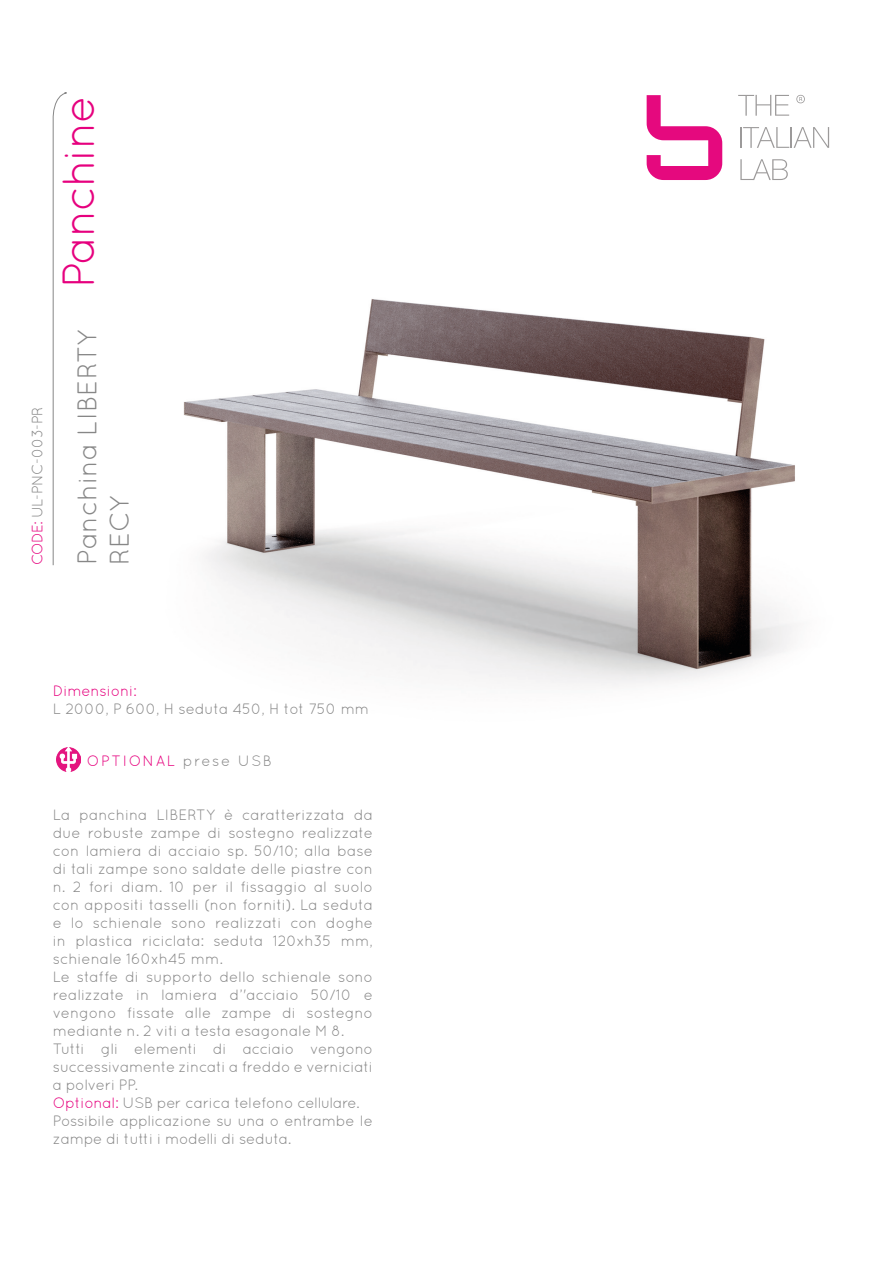
<style>
.page{position:relative;width:893px;height:1263px;background:#fff}
.page>*{position:absolute;margin:0;border:0;box-sizing:border-box;transform-origin:0 0}
.t1{font:45px "Quicksand";letter-spacing:-.03em;color:#e6007e}
.t2{font:27px/32.4px "Quicksand";color:#878787}
.t3{font:15px/18px "Quicksand";letter-spacing:-.02em;color:#878787;text-align:justify}
.t4{font:15px "Quicksand";letter-spacing:-.04em;color:#878787}
.t5{font:15px "Quicksand";letter-spacing:.085em;color:#e6007e}
.t6{font:15px "Quicksand";letter-spacing:-.01em;color:#e6007e}
.s1{color:#e6007e}
.s2{color:#878787}
</style>
<div class="page">
<img style="left:80px;top:299px;width:715px;height:465px">
<svg style="left:738px;top:95px;width:51px;height:21px"></svg>
<hr style="left:740px;top:127px;width:2px;height:21px;background:#9c9a9a">
<svg style="left:743px;top:127px;width:86px;height:21px"></svg>
<svg style="left:740px;top:159px;width:48px;height:21px"></svg>
<svg style="left:647px;top:95px;width:75px;height:85px"></svg>
<svg style="left:796px;top:95px;width:9px;height:8px"></svg>
<svg style="left:52px;top:92px;width:15px;height:474px"></svg>
<img style="left:56px;top:747px;width:24px;height:25px">
<p class="t4" style="left:29px;top:565px;width:160px;rotate:-90deg"><span class="s1">CODE:</span> UL-PNC-003-PR</p>
<p class="t1" style="left:53px;top:288px;width:194px;rotate:-90deg">Panchine</p>
<p class="t2" style="left:70px;top:565px;width:237px;rotate:-90deg">Panchina LIBERTY<br>RECY</p>
<p class="t6" style="left:53px;top:682px;width:86px">Dimensioni:</p>
<p class="t3" style="left:53px;top:699px;width:318px">L 2000, P 600, H seduta 450, H tot 750 mm</p>
<p class="t5" style="left:87px;top:752px;width:186px">OPTIONAL <span class="s2">prese USB</span></p>
<p class="t3" style="left:53px;top:806px;width:322px">La panchina LIBERTY è caratterizzata da due robuste zampe di sostegno realizzate con lamiera di acciaio sp. 50/10; alla base di tali zampe sono saldate delle piastre con n. 2 fori diam. 10 per il fissaggio al suolo con appositi tasselli (non forniti). La seduta e lo schienale sono realizzati con doghe in plastica riciclata: seduta 120xh35 mm, schienale 160xh45 mm.</p>
<p class="t3" style="left:53px;top:968px;width:322px">Le staffe di supporto dello schienale sono realizzate in lamiera d’'acciaio 50/10 e vengono fissate alle zampe di sostegno mediante n. 2 viti a testa esagonale M 8.</p>
<p class="t3" style="left:53px;top:1040px;width:322px">Tutti gli elementi di acciaio vengono successivamente zincati a freddo e verniciati a polveri PP.</p>
<p class="t3" style="left:53px;top:1094px;width:308px"><span class="s1">Optional:</span> USB per carica telefono cellulare.</p>
<p class="t3" style="left:53px;top:1112px;width:322px">Possibile applicazione su una o entrambe le zampe di tutti i modelli di seduta.</p>
</div>
